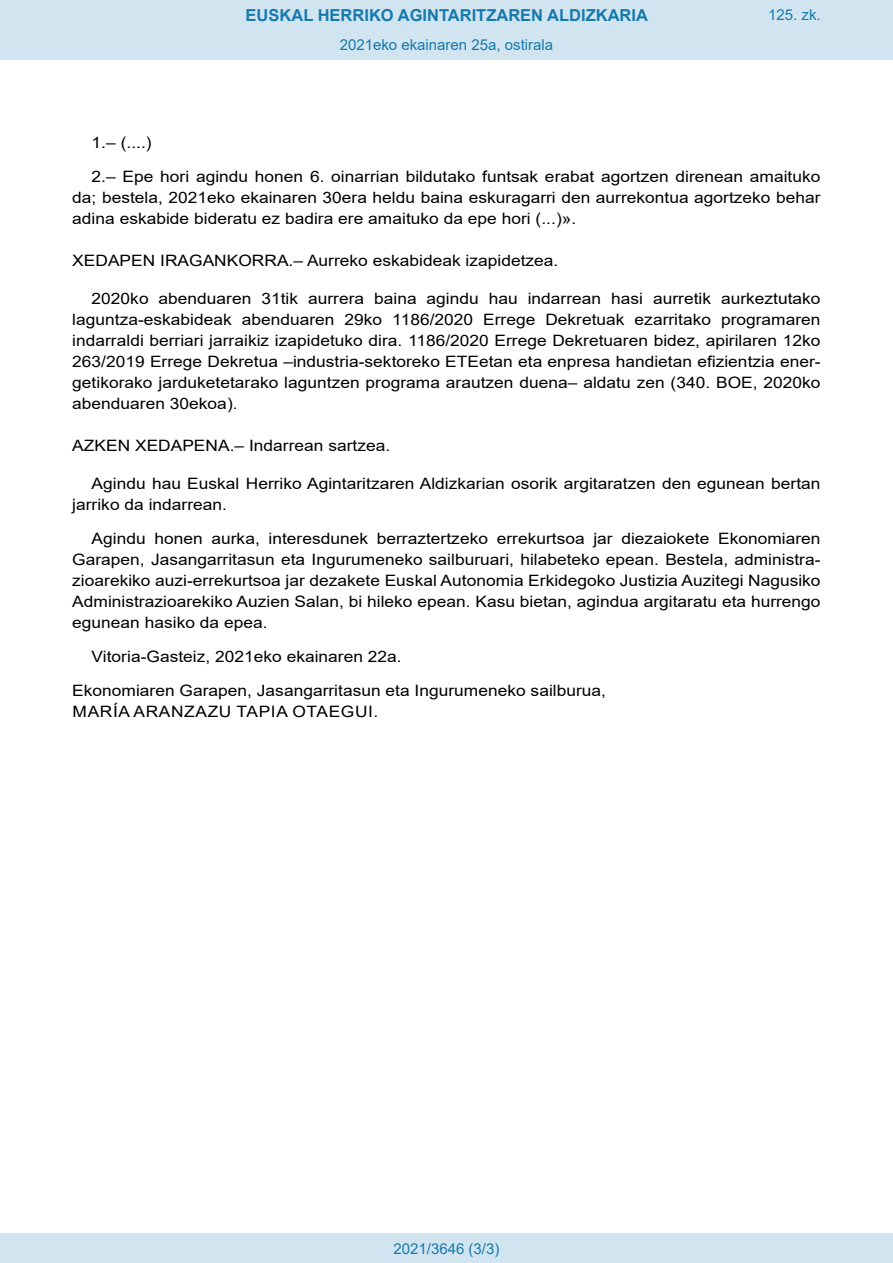
<style>
.page{position:relative;width:893px;height:1263px;background:#fff}
.page>*{position:absolute;margin:0;border:0;box-sizing:border-box;transform-origin:0 0}
.t1{font:700 16.5px "Arial";color:#1879ad}
.BOPVDetalle{font:15.6px/21px "Arial";color:#000;text-align:justify;scale:1.11 1}
.BOPVDisposicionTitul{font:15.6px "Arial";color:#000;scale:1.11 1}
.BOPVFirmaPuesto{font:15.6px "Arial";color:#000;scale:1.11 1}
.BOPVFirmaLugFec{font:15.6px "Arial";color:#000;scale:1.11 1}
.BOPVFirmaNombre{font:15.6px "Arial";letter-spacing:.035em;color:#000;scale:1.11 1}
.Paginacion_Centro{font:15px "Arial";color:#1879ad}
</style>
<div class="page">
<div style="left:0;top:0;width:893px;height:60px;background:#d0e5f0"></div>
<div style="left:0;top:1233px;width:893px;height:30px;background:#d0e5f0"></div>
<p class="t1" style="left:246px;top:3px;width:404px">EUSKAL HERRIKO AGINTARITZAREN ALDIZKARIA</p>
<p class="Paginacion_Centro" style="left:340px;top:35px;width:215px">2021eko ekainaren 25a, ostirala</p>
<p class="Paginacion_Centro" style="left:768px;top:5px;width:54px">125. zk.</p>
<p class="BOPVDetalle" style="left:92px;top:132px;width:56px">1.– (....)</p>
<p class="BOPVDetalle" style="left:72px;top:166px;width:676px;text-indent:19px">2.– Epe hori agindu honen 6. oinarrian bildutako funtsak erabat agortzen direnean amaituko da; bestela, 2021eko ekainaren 30era heldu baina eskuragarri den aurrekontua agortzeko behar adina eskabide bideratu ez badira ere amaituko da epe hori (...)».</p>
<p class="BOPVDisposicionTitul" style="left:72px;top:250px;width:439px">XEDAPEN IRAGANKORRA.– Aurreko eskabideak izapidetzea.</p>
<p class="BOPVDetalle" style="left:72px;top:288px;width:676px;text-indent:19px">2020ko abenduaren 31tik aurrera baina agindu hau indarrean hasi aurretik aurkeztutako laguntza-eskabideak abenduaren 29ko 1186/2020 Errege Dekretuak ezarritako programaren indarraldi berriari jarraikiz izapidetuko dira. 1186/2020 Errege Dekretuaren bidez, apirilaren 12ko 263/2019 Errege Dekretua –industria-sektoreko ETEetan eta enpresa handietan efizientzia ener&shy;getikorako jarduketetarako laguntzen programa arautzen duena– aldatu zen (340. BOE, 2020ko abenduaren 30ekoa).</p>
<p class="BOPVDisposicionTitul" style="left:72px;top:435px;width:288px">AZKEN XEDAPENA.– Indarrean sartzea.</p>
<p class="BOPVDetalle" style="left:72px;top:473px;width:676px;text-indent:19px">Agindu hau Euskal Herriko Agintaritzaren Aldizkarian osorik argitaratzen den egunean bertan jarriko da indarrean.</p>
<p class="BOPVDetalle" style="left:72px;top:528px;width:676px;text-indent:19px">Agindu honen aurka, interesdunek berraztertzeko errekurtsoa jar diezaiokete Ekonomiaren Garapen, Jasangarritasun eta Ingurumeneko sailburuari, hilabeteko epean. Bestela, administra&shy;zioarekiko auzi-errekurtsoa jar dezakete Euskal Autonomia Erkidegoko Justizia Auzitegi Nagusiko Administrazioarekiko Auzien Salan, bi hileko epean. Kasu bietan, agindua argitaratu eta hurrengo egunean hasiko da epea.</p>
<p class="BOPVFirmaLugFec" style="left:92px;top:646px;width:281px">Vitoria-Gasteiz, 2021eko ekainaren 22a.</p>
<p class="BOPVFirmaPuesto" style="left:72px;top:679px;width:482px">Ekonomiaren Garapen, Jasangarritasun eta Ingurumeneko sailburua,</p>
<p class="BOPVFirmaNombre" style="left:73px;top:700px;width:277px">MARÍA ARANZAZU TAPIA OTAEGUI.</p>
<p class="Paginacion_Centro" style="left:393px;top:1238px;width:107px">2021/3646 (3/3)</p>
</div>
